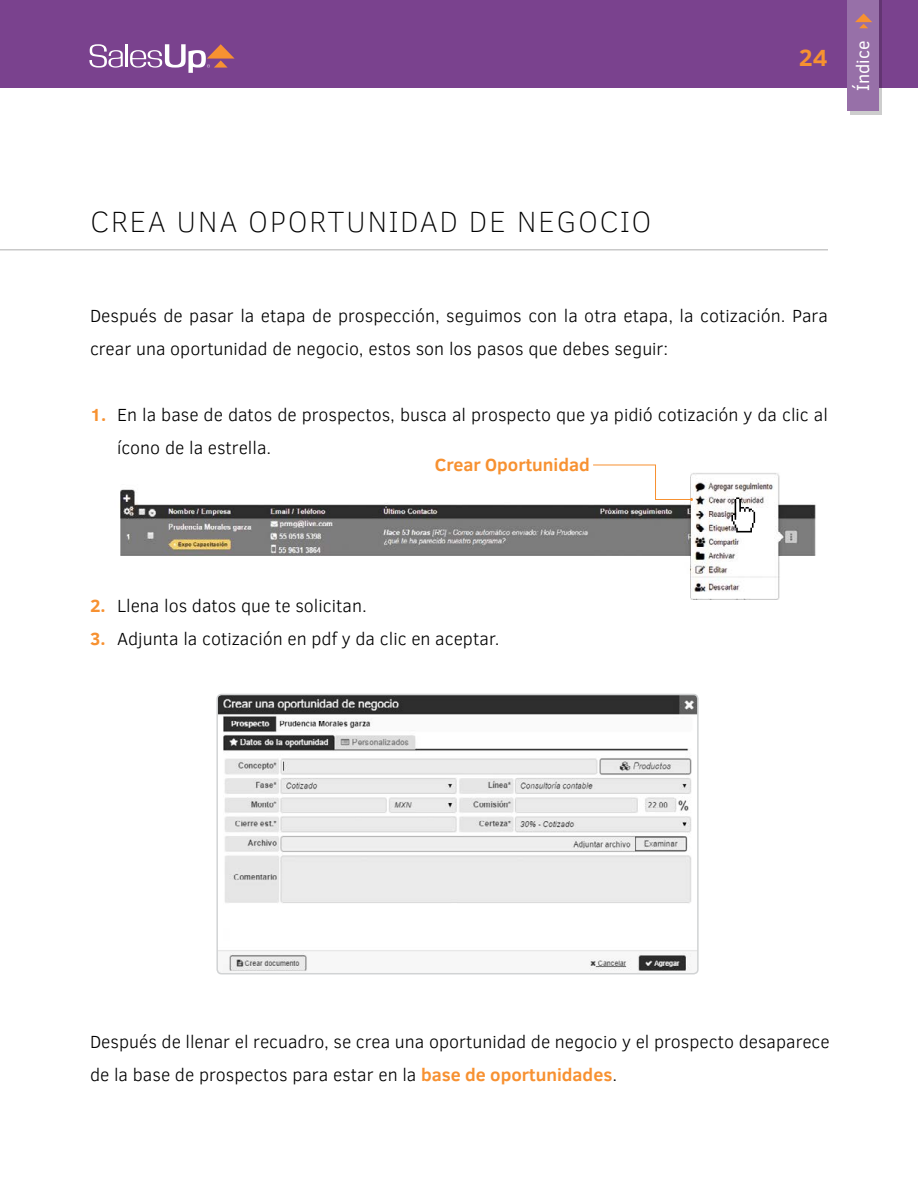
<style>
.page{position:relative;width:918px;height:1188px;background:#fff}
.page>*{position:absolute;margin:0;border:0;box-sizing:border-box;transform-origin:0 0}
.t1{font:100 30px "Clear Sans";letter-spacing:.05em;color:#000}
.t2{font:700 24px "Clear Sans";color:#f79131}
.t3{font:300 18px/33px "Clear Sans";color:#000}
.t4{font:700 18px "Clear Sans";color:#f79131}
.t5{font:18px "Clear Sans";color:#fff}
.s1{font-weight:700;color:#f79131}
</style>
<div class="page">
<div style="left:0;top:0;width:918px;height:88px;background:#7a428e"></div>
<svg style="left:89px;top:44px;width:34px;height:24px"></svg>
<hr style="left:126px;top:44px;width:2px;height:23px;background:#fff">
<svg style="left:130px;top:44px;width:105px;height:29px"></svg>
<svg style="left:850px;top:0;width:32px;height:115px"></svg>
<div style="left:848px;top:0;width:31px;height:111px;background:#9770a8"></div>
<svg style="left:855px;top:13px;width:17px;height:15px"></svg>
<img style="left:120px;top:473px;width:696px;height:127px">
<hr style="left:0;top:249px;width:828px;height:1px;background:#c9c9c9">
<svg style="left:731px;top:497px;width:24px;height:35px"></svg>
<img style="left:219px;top:697px;width:477px;height:274px">
<div style="left:216px;top:694px;width:483px;height:280px;border:2px solid #d1d3d4;border-radius:4px"></div>
<svg style="left:592px;top:464px;width:101px;height:37px"></svg>
<h1 class="t1" style="left:90px;top:202px;width:563px">CREA UNA OPORTUNIDAD DE NEGOCIO</h1>
<h2 class="t2" style="left:799px;top:40px;width:31px">24</h2>
<p class="t5" style="left:851px;top:91px;width:52px;rotate:-90deg">Índice</p>
<p class="t3" style="left:90px;top:299px;width:739px">Después de pasar la etapa de prospección, seguimos con la otra etapa, la cotización. Para crear una oportunidad de negocio, estos son los pasos que debes seguir:</p>
<p class="t3" style="left:117px;top:398px;width:712px;text-indent:-27px"><span class="s1">1.</span> En la base de datos de prospectos, busca al prospecto que ya pidió cotización y da clic al ícono de la estrella.</p>
<p class="t4" style="left:435px;top:452px;width:157px">Crear Oportunidad</p>
<p class="t3" style="left:90px;top:589px;width:278px"><span class="s1">2.</span> Llena los datos que te solicitan.</p>
<p class="t3" style="left:90px;top:622px;width:411px"><span class="s1">3.</span> Adjunta la cotización en pdf y da clic en aceptar.</p>
<p class="t3" style="left:90px;top:1026px;width:741px">Después de llenar el recuadro, se crea una oportunidad de negocio y el prospecto desaparece de la base de prospectos para estar en la <span class="s1">base de oportunidades</span>.</p>
</div>
